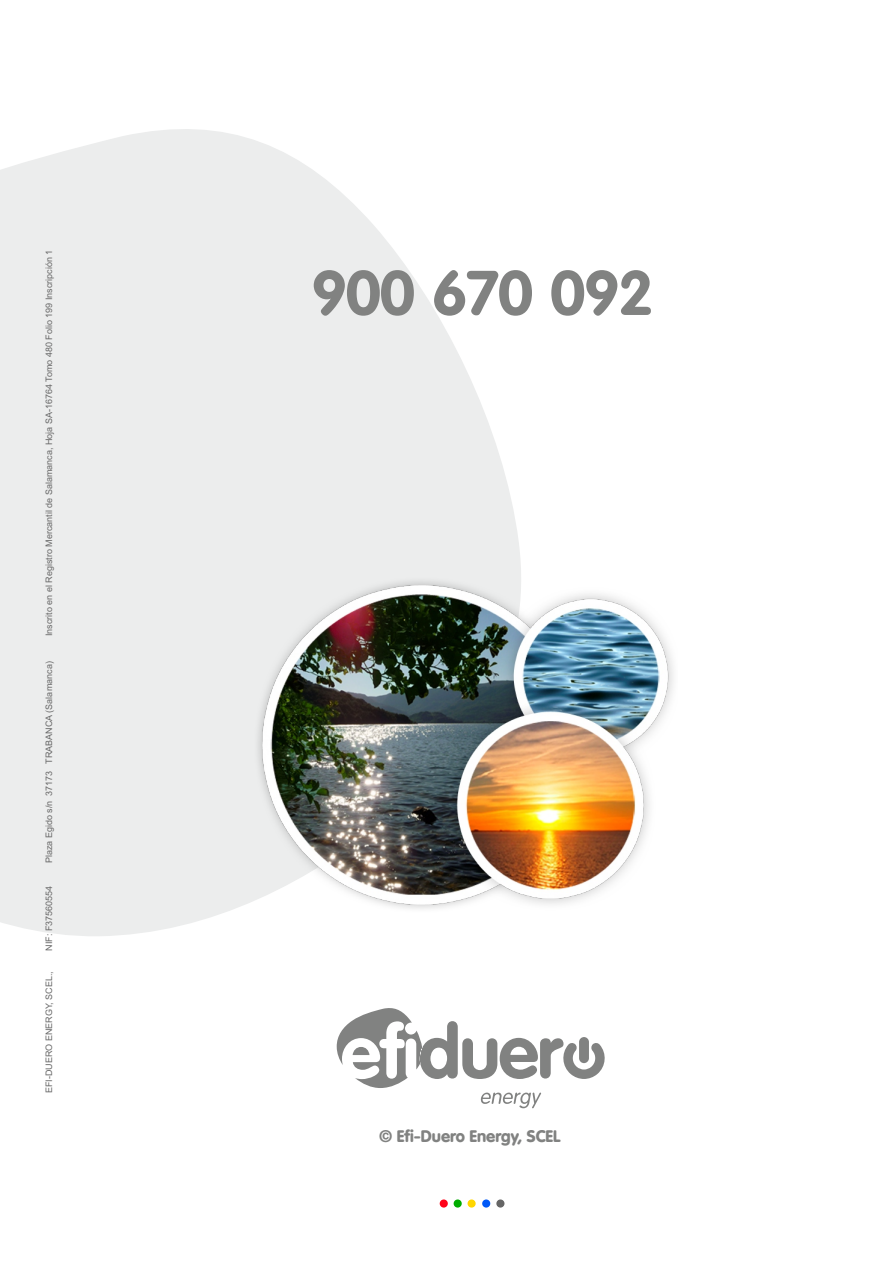
<style>
.page{position:relative;width:893px;height:1263px;background:#fff}
.page>*{position:absolute;margin:0;border:0;box-sizing:border-box;transform-origin:0 0}
.t1{font:700 61.95px "VAG Rounded Std";letter-spacing:-.025em;color:#818281}
.t2{font:900 16.5px "VAG Rounded Std";color:#818281}
.t3{font:9px "Arial";color:#686868}
</style>
<div class="page">
<svg style="left:0;top:129px;width:521px;height:807px;fill:#eceded"></svg>
<div style="left:440px;top:1199px;width:8px;height:8px;background:#ff031a;border-radius:50%"></div>
<div style="left:454px;top:1199px;width:8px;height:8px;background:#00ad00;border-radius:50%"></div>
<div style="left:468px;top:1199px;width:8px;height:8px;background:#ffd600;border-radius:50%"></div>
<div style="left:482px;top:1199px;width:8px;height:8px;background:#0059f7;border-radius:50%"></div>
<div style="left:496px;top:1199px;width:8px;height:8px;background:#666;border-radius:50%"></div>
<img style="left:252px;top:576px;width:422px;height:340px">
<svg style="left:337px;top:1008px;width:268px;height:100px"></svg>
<p class="t3" style="left:46px;top:636px;width:388px;rotate:-90deg">Inscrito en el Registro Mercantil de Salamanca, Hoja SA-16764 Tomo 480 Folio 199 Inscripción 1</p>
<p class="t3" style="left:46px;top:863px;width:203px;rotate:-90deg">Plaza Egido s/n 37173 TRABANCA (Salamanca)</p>
<p class="t3" style="left:46px;top:951px;width:67px;rotate:-90deg">NIF: F37560554</p>
<p class="t3" style="left:46px;top:1093px;width:124px;rotate:-90deg">EFI-DUERO ENERGY, SCEL.,</p>
<h1 class="t1" style="left:311px;top:267px;width:344px">900 670 092</h1>
<h2 class="t2" style="left:379px;top:1129px;width:183px">© Efi-Duero Energy, SCEL</h2>
</div>
